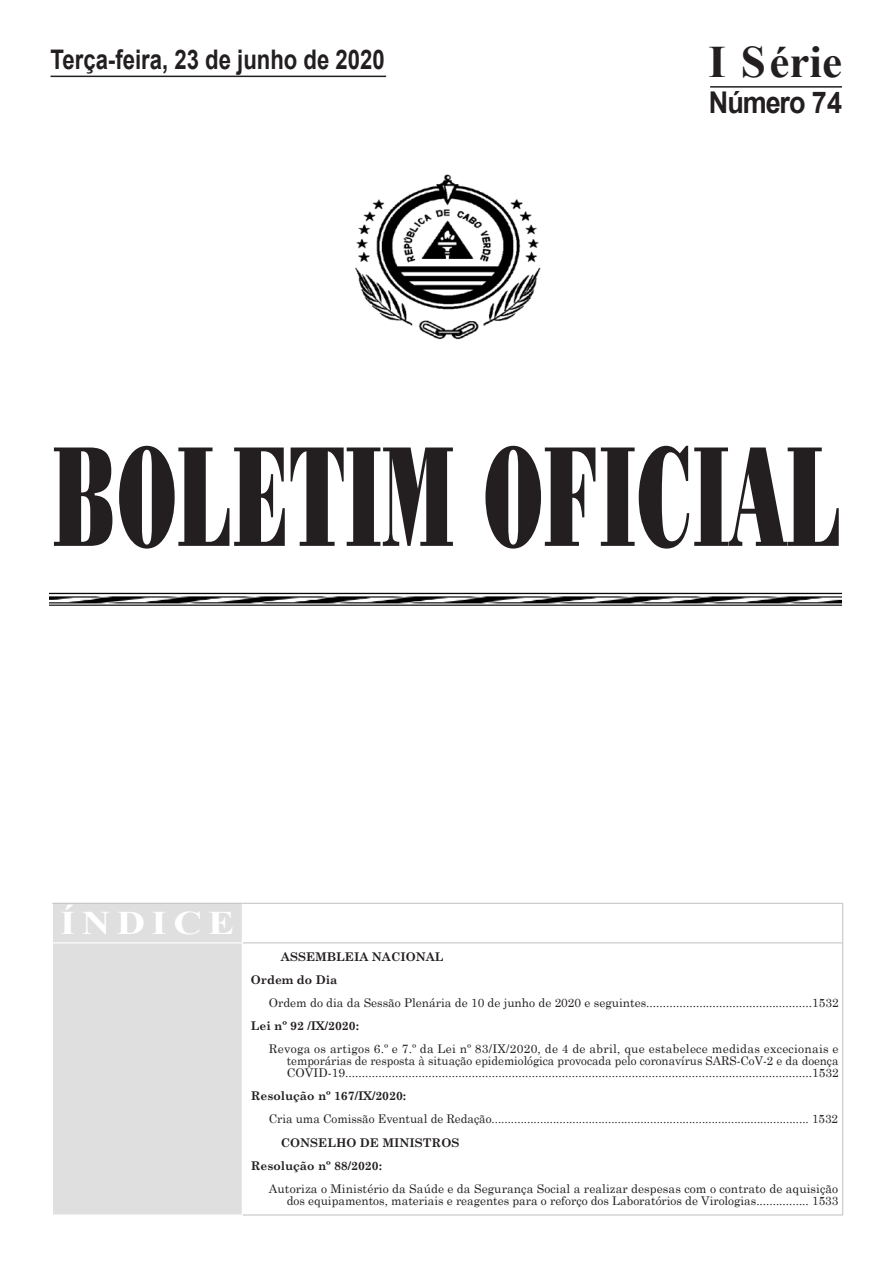
<style>
.page{position:relative;width:893px;height:1263px;background:#fff}
.page>*{position:absolute;margin:0;border:0;box-sizing:border-box;transform-origin:0 0}
.t1{font:141.75px "Poster Bodoni BT";color:#231f20;scale:.52 1}
.t2{font:700 45px "Times New Roman";color:#231f20}
.Título_12_Negro{font:700 33px "Times New Roman";letter-spacing:.16em;color:#fff;scale:1.2 1}
.t3{font:700 30px "Arial";letter-spacing:-.04em;color:#231f20;scale:.9 1}
.t4{font:700 27px "Arial";color:#231f20;scale:.82 1}
.Sumário-3{font:12px/12px "Century Schoolbook";color:#231f20;text-align:justify}
.Sumário-2{font:700 12px "Century Schoolbook";color:#231f20}
.Sumário-1{font:700 12px "Century Schoolbook";color:#231f20}
</style>
<div class="page">
<hr style="left:51px;top:76px;width:335px;height:1px;background:#231f20">
<hr style="left:710px;top:86px;width:132px;height:2px;background:#231f20">
<img style="left:50px;top:592px;width:791px;height:14px">
<img style="left:354px;top:174px;width:187px;height:166px">
<div style="left:53px;top:904px;width:189px;height:310px;background:#dfdfdf"></div>
<hr style="left:242px;top:903px;width:601px;height:1px;background:#c0c0c0">
<hr style="left:842px;top:903px;width:1px;height:40px;background:#c0c0c0">
<hr style="left:243px;top:943px;width:600px;height:1px;background:#c0c0c0">
<hr style="left:842px;top:943px;width:1px;height:272px;background:#c0c0c0">
<hr style="left:243px;top:1215px;width:600px;height:1px;background:#c0c0c0">
<hr style="left:52px;top:903px;width:190px;height:1px;background:#c0c0c0">
<hr style="left:52px;top:942px;width:191px;height:1px;background:#fff">
<p class="t4" style="left:51px;top:41px;width:409px">Terça-feira, 23 de junho de 2020</p>
<p class="t2" style="left:709px;top:31px;width:135px">I Série</p>
<p class="t3" style="left:709px;top:83px;width:149px">Número 74</p>
<p class="t1" style="left:52px;top:409px;width:1518px">BOLETIM OFICIAL</p>
<p class="Título_12_Negro" style="left:60px;top:900px;width:147px">ÍNDICE</p>
<p class="Sumário-1" style="left:281px;top:949px;width:164px">ASSEMBLEIA NACIONAL</p>
<p class="Sumário-2" style="left:251px;top:972px;width:88px">Ordem do Dia</p>
<p class="Sumário-3" style="left:269px;top:996px;width:571px">Ordem do dia da Sessão Plenária de 10 de junho de 2020 e seguintes..................................................1532</p>
<p class="Sumário-2" style="left:251px;top:1019px;width:110px">Lei nº 92 /IX/2020:</p>
<p class="Sumário-3" style="left:287px;top:1042px;width:553px;text-indent:-18px">Revoga os artigos 6.º e 7.º da Lei nº 83/IX/2020, de 4 de abril, que estabelece medidas excecionais e temporárias de resposta à situação epidemiológica provocada pelo coronavírus SARS-CoV-2 e da doença COVID-19............................................................................................................................................1532</p>
<p class="Sumário-2" style="left:251px;top:1089px;width:157px">Resolução nº 167/IX/2020:</p>
<p class="Sumário-3" style="left:269px;top:1112px;width:571px">Cria uma Comissão Eventual de Redação.................................................................................................. 1532</p>
<p class="Sumário-1" style="left:281px;top:1135px;width:180px">CONSELHO DE MINISTROS</p>
<p class="Sumário-2" style="left:251px;top:1158px;width:133px">Resolução nº 88/2020:</p>
<p class="Sumário-3" style="left:269px;top:1181px;width:571px;text-align:right">Autoriza o Ministério da Saúde e da Segurança Social a realizar despesas com o contrato de aquisição dos equipamentos, materiais e reagentes para o reforço dos Laboratórios de Virologias................ 1533</p>
</div>
